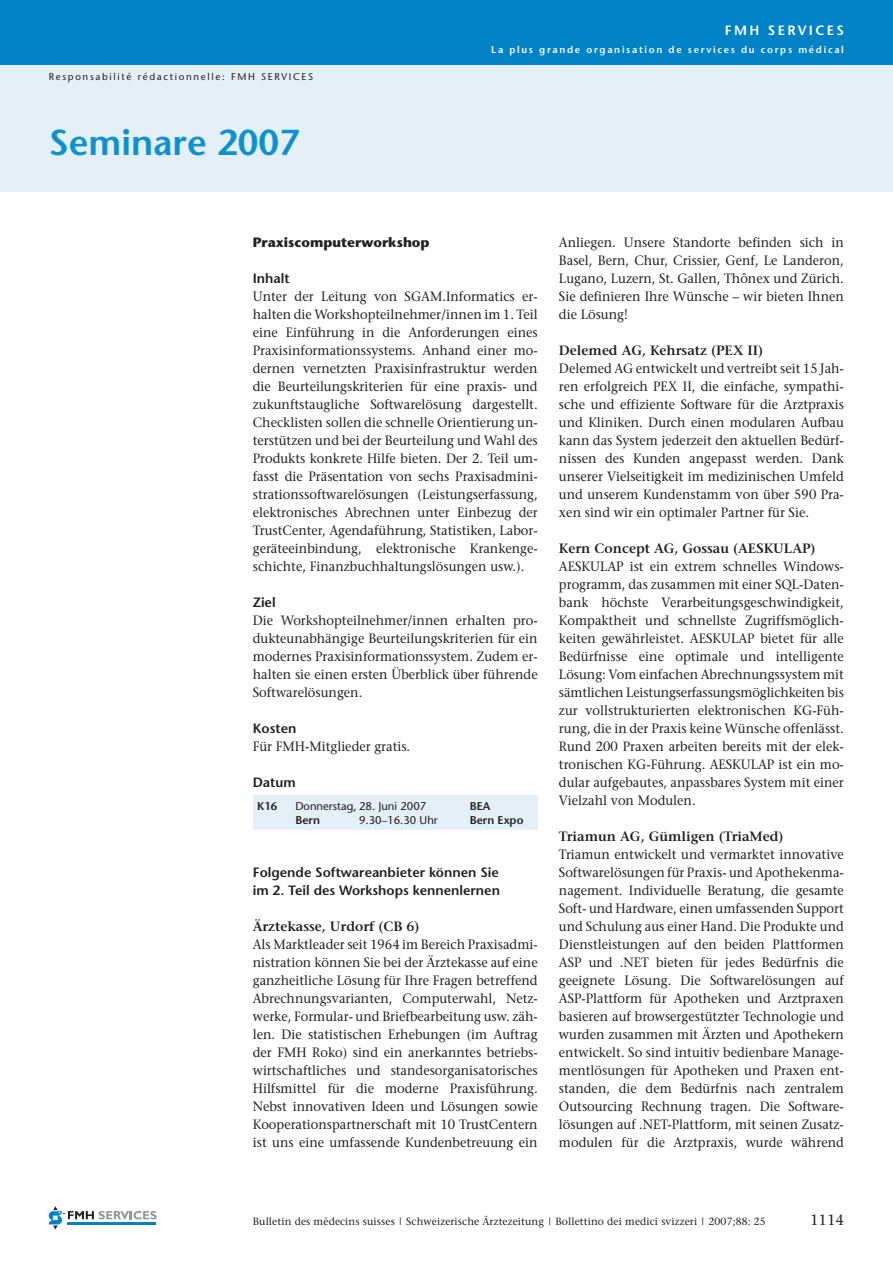
<style>
.page{position:relative;width:893px;height:1263px;background:#fff}
.page>*{position:absolute;margin:0;border:0;box-sizing:border-box;transform-origin:0 0}
.t1{font:600 36px "Stone Sans";color:#0e92ce}
.t2{font:15px "Stone Serif";color:#231f20}
.t3{font:13.5px/18px "Stone Serif";color:#231f20;text-align:justify;scale:.95 1}
.t4{font:600 13.5px "Stone Serif";color:#231f20}
.t5{font:600 13.5px/18px "Stone Sans";color:#231f20}
.t6{font:700 13.5px "Stone Sans";color:#231f20}
.t7{font:600 13.5px "Stone Sans";letter-spacing:.17em;color:#fff}
.t8{font:11.25px "Stone Sans";color:#231f20}
.t9{font:600 11.25px "Stone Sans";color:#231f20}
.t10{font:10.5px "Stone Serif";letter-spacing:.01em;color:#231f20}
.t11{font:600 9.75px "Stone Sans";letter-spacing:.17em;color:#fff}
.t12{font:9.75px "Stone Sans";letter-spacing:.17em;color:#231f20}
</style>
<div class="page">
<div style="left:253px;top:796px;width:285px;height:34px;background:#e4eff8"></div>
<div style="left:0;top:60px;width:893px;height:132px;background:#e4eff8"></div>
<div style="left:0;top:0;width:893px;height:64px;background:#0082c5"></div>
<svg style="left:49px;top:1206px;width:108px;height:23px"></svg>
<p class="t12" style="left:49px;top:73px;width:266px">Responsabilité rédactionnelle: FMH SERVICES</p>
<h1 class="t1" style="left:49px;top:128px;width:253px">Seminare 2007</h1>
<p class="t7" style="left:725px;top:24px;width:120px">FMH SERVICES</p>
<p class="t11" style="left:491px;top:45px;width:354px">La plus grande organisation de services du corps médical</p>
<p class="t6" style="left:253px;top:236px;width:178px">Praxiscomputerworkshop</p>
<p class="t5" style="left:253px;top:270px;width:38px">Inhalt</p>
<p class="t3" style="left:253px;top:288px;width:301px">Unter der Leitung von SGAM.Informatics er&shy;halten die Workshopteilnehmer/innen im 1. Teil eine Einführung in die Anforderungen eines Praxisinformationssystems. Anhand einer mo&shy;dernen vernetzten Praxisinfrastruktur werden die Beurteilungskriterien für eine praxis- und zukunftstaugliche Softwarelösung dargestellt.<br>Checklisten sollen die schnelle Orientierung un&shy;terstützen und bei der Beurteilung und Wahl des Produkts konkrete Hilfe bieten. Der 2. Teil um&shy;fasst die Präsentation von sechs Praxisadmini&shy;strationssoftwarelösungen (Leistungserfassung, elektronisches Abrechnen unter Einbezug der TrustCenter, Agendaführung, Statistiken, Labor&shy;geräteeinbindung, elektronische Krankenge&shy;schichte, Finanzbuchhaltungslösungen usw.).</p>
<p class="t5" style="left:253px;top:594px;width:24px">Ziel</p>
<p class="t3" style="left:253px;top:612px;width:301px">Die Workshopteilnehmer/innen erhalten pro&shy;dukteunabhängige Beurteilungskriterien für ein modernes Praxisinformationssystem. Zudem er&shy;halten sie einen ersten Überblick über führende Softwarelösungen.</p>
<p class="t5" style="left:253px;top:720px;width:45px">Kosten</p>
<p class="t3" style="left:253px;top:738px;width:167px">Für FMH-Mitglieder gratis.</p>
<p class="t5" style="left:253px;top:774px;width:45px">Datum</p>
<p class="t9" style="left:257px;top:801px;width:22px">K16</p>
<p class="t8" style="left:295px;top:801px;width:132px">Donnerstag, 28. Juni 2007</p>
<p class="t9" style="left:470px;top:801px;width:22px">BEA</p>
<p class="t9" style="left:295px;top:816px;width:26px">Bern</p>
<p class="t8" style="left:359px;top:816px;width:80px">9.30–16.30 Uhr</p>
<p class="t9" style="left:470px;top:816px;width:55px">Bern Expo</p>
<p class="t5" style="left:253px;top:865px;width:249px">Folgende Softwareanbieter können Sie im 2. Teil des Workshops kennenlernen</p>
<p class="t4" style="left:253px;top:921px;width:168px">Ärztekasse, Urdorf (CB 6)</p>
<p class="t3" style="left:253px;top:937px;width:301px">Als Marktleader seit 1964 im Bereich Praxisadmi&shy;nistration können Sie bei der Ärztekasse auf eine ganzheitliche Lösung für Ihre Fragen betreffend Abrechnungsvarianten, Computerwahl, Netz&shy;werke, Formular- und Briefbearbeitung usw. zäh&shy;len. Die statistischen Erhebungen (im Auftrag der FMH Roko) sind ein anerkanntes betriebs&shy;wirtschaftliches und standesorganisatorisches Hilfsmittel für die moderne Praxisführung.<br>Nebst innovativen Ideen und Lösungen sowie Kooperationspartnerschaft mit 10 TrustCentern ist uns eine umfassende Kundenbetreuung ein</p>
<p class="t3" style="left:559px;top:234px;width:301px">Anliegen. Unsere Standorte befinden sich in Basel, Bern, Chur, Crissier, Genf, Le Landeron, Lugano, Luzern, St. Gallen, Thônex und Zürich.<br>Sie definieren Ihre Wünsche – wir bieten Ihnen die Lösung!</p>
<p class="t4" style="left:559px;top:344px;width:206px">Delemed AG, Kehrsatz (PEX II)</p>
<p class="t3" style="left:559px;top:360px;width:301px">Delemed AG entwickelt und vertreibt seit 15 Jah&shy;ren erfolgreich PEX II, die einfache, sympathi&shy;sche und effiziente Software für die Arztpraxis und Kliniken. Durch einen modularen Aufbau kann das System jederzeit den aktuellen Bedürf&shy;nissen des Kunden angepasst werden. Dank unserer Vielseitigkeit im medizinischen Umfeld und unserem Kundenstamm von über 590 Pra&shy;xen sind wir ein optimaler Partner für Sie.</p>
<p class="t4" style="left:559px;top:542px;width:258px">Kern Concept AG, Gossau (AESKULAP)</p>
<p class="t3" style="left:559px;top:558px;width:301px">AESKULAP ist ein extrem schnelles Windows&shy;programm, das zusammen mit einer SQL-Daten&shy;bank höchste Verarbeitungsgeschwindigkeit, Kompaktheit und schnellste Zugriffsmöglich&shy;keiten gewährleistet. AESKULAP bietet für alle Bedürfnisse eine optimale und intelligente Lösung: Vom einfachen Abrechnungssystem mit sämtlichen Leistungserfassungsmöglichkeiten bis zur vollstrukturierten elektronischen KG-Füh&shy;rung, die in der Praxis keine Wünsche offenlässt.<br>Rund 200 Praxen arbeiten bereits mit der elek&shy;tronischen KG-Führung. AESKULAP ist ein mo&shy;dular aufgebautes, anpassbares System mit einer Vielzahl von Modulen.</p>
<p class="t4" style="left:559px;top:830px;width:226px">Triamun AG, Gümligen (TriaMed)</p>
<p class="t3" style="left:559px;top:846px;width:301px">Triamun entwickelt und vermarktet innovative Softwarelösungen für Praxis- und Apothekenma&shy;nagement. Individuelle Beratung, die gesamte Soft- und Hardware, einen umfassenden Support und Schulung aus einer Hand. Die Produkte und Dienstleistungen auf den beiden Plattformen ASP und .NET bieten für jedes Bedürfnis die geeignete Lösung. Die Softwarelösungen auf ASP-Plattform für Apotheken und Arztpraxen basieren auf browsergestützter Technologie und wurden zusammen mit Ärzten und Apothekern entwickelt. So sind intuitiv bedienbare Manage&shy;mentlösungen für Apotheken und Praxen ent&shy;standen, die dem Bedürfnis nach zentralem Outsourcing Rechnung tragen. Die Software&shy;lösungen auf .NET-Plattform, mit seinen Zusatz&shy;modulen für die Arztpraxis, wurde während</p>
<p class="t10" style="left:253px;top:1217px;width:515px">Bulletin des médecins suisses | Schweizerische Ärztezeitung | Bollettino dei medici svizzeri | 2007;88: 25</p>
<p class="t2" style="left:810px;top:1213px;width:35px">1114</p>
</div>
